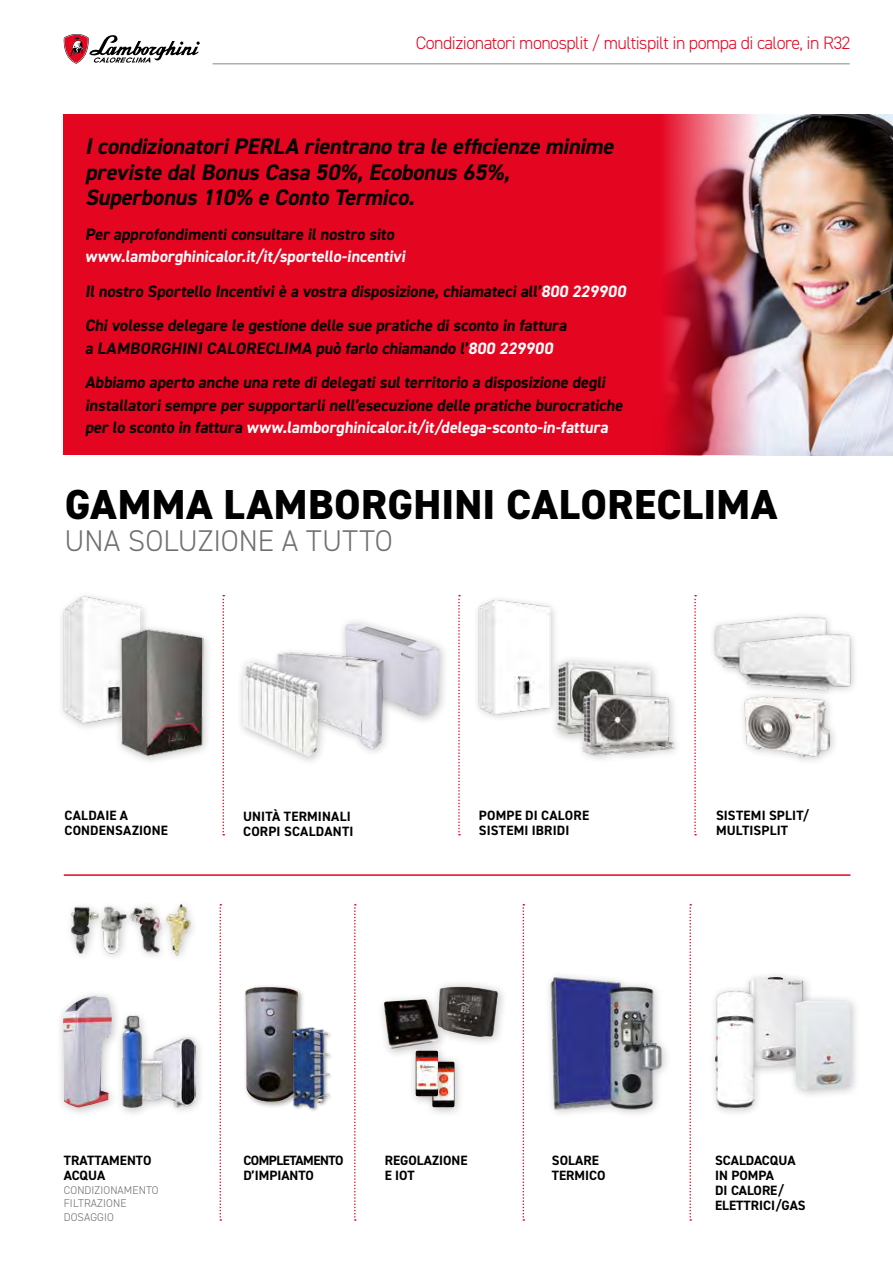
<style>
.page{position:relative;width:893px;height:1263px;background:#fff}
.page>*{position:absolute;margin:0;border:0;box-sizing:border-box;transform-origin:0 0}
.t1{font:800 42px "DIN2014";letter-spacing:.01em;color:#000}
.t2{font:300 30px "DIN2014";color:#706f6f}
.t3{font:italic 700 22.5px/25.5px "DIN2014";color:#000}
.t4{font:300 18px "DIN2014";letter-spacing:-.03em;color:#e40521}
.t5{font:700 16.5px/34.5px "DIN2014";color:#000}
.t6{font:700 13.5px/15px "DIN2014";color:#000}
.t7{font:700 13.5px/15px "DIN2014";letter-spacing:-.035em;color:#000}
.t8{font:300 11.25px/13.5px "DIN2014";letter-spacing:.01em;color:#706f6f}
.s1{color:#fff}
</style>
<div class="page">
<img style="left:549px;top:976px;width:116px;height:136px">
<div style="left:242px;top:984px;width:63px;height:125px;background:#000;opacity:.4"></div>
<img style="left:245px;top:987px;width:53px;height:114px">
<div style="left:291px;top:1026px;width:43px;height:86px;background:#000;opacity:.4"></div>
<img style="left:291px;top:1025px;width:39px;height:83px">
<div style="left:425px;top:1054px;width:40px;height:64px;background:#000;opacity:.25"></div>
<img style="left:449px;top:1062px;width:6px;height:45px">
<div style="left:408px;top:1043px;width:41px;height:64px;background:#000;opacity:.25"></div>
<img style="left:415px;top:1059px;width:23px;height:37px">
<div style="left:377px;top:992px;width:72px;height:67px;background:#000;opacity:.25"></div>
<img style="left:384px;top:999px;width:55px;height:50px">
<div style="left:430px;top:979px;width:78px;height:68px;background:#000;opacity:.25"></div>
<img style="left:438px;top:987px;width:60px;height:50px">
<div style="left:472px;top:594px;width:87px;height:129px;background:#000;opacity:.25"></div>
<img style="left:479px;top:599px;width:71px;height:115px">
<div style="left:550px;top:654px;width:115px;height:90px;background:#000;opacity:.25"></div>
<img style="left:557px;top:662px;width:99px;height:72px">
<div style="left:576px;top:686px;width:106px;height:78px;background:#000;opacity:.25"></div>
<img style="left:581px;top:691px;width:94px;height:65px">
<img style="left:63px;top:596px;width:79px;height:128px">
<div style="left:114px;top:622px;width:98px;height:143px;background:#000;opacity:.25"></div>
<img style="left:120px;top:630px;width:83px;height:125px">
<div style="left:64px;top:115px;width:829px;height:340px;background:#e40521"></div>
<div style="left:338px;top:615px;width:112px;height:110px;background:#000;opacity:.25"></div>
<img style="left:345px;top:623px;width:94px;height:92px">
<div style="left:271px;top:646px;width:122px;height:111px;background:#000;opacity:.25"></div>
<img style="left:276px;top:653px;width:111px;height:96px">
<div style="left:236px;top:655px;width:94px;height:112px;background:#000;opacity:.25"></div>
<img style="left:243px;top:662px;width:77px;height:95px">
<svg style="left:689px;top:904px;width:2px;height:317px"></svg>
<svg style="left:523px;top:904px;width:1px;height:317px"></svg>
<svg style="left:354px;top:904px;width:2px;height:317px"></svg>
<svg style="left:220px;top:904px;width:1px;height:317px"></svg>
<svg style="left:223px;top:595px;width:1px;height:240px"></svg>
<svg style="left:458px;top:595px;width:2px;height:240px"></svg>
<svg style="left:694px;top:595px;width:2px;height:240px"></svg>
<hr style="left:64px;top:874px;width:786px;height:2px;background:#e40521">
<img style="left:713px;top:616px;width:114px;height:56px">
<div style="left:732px;top:627px;width:127px;height:71px;background:#000;opacity:.25"></div>
<img style="left:737px;top:633px;width:114px;height:58px">
<div style="left:738px;top:690px;width:102px;height:76px;background:#000;opacity:.25"></div>
<img style="left:743px;top:695px;width:86px;height:63px">
<hr style="left:213px;top:63px;width:637px;height:1px;background:#878787">
<svg style="left:63px;top:34px;width:137px;height:30px"></svg>
<img style="left:665px;top:115px;width:228px;height:340px">
<div style="left:741px;top:970px;width:73px;height:107px;background:#000;opacity:.25"></div>
<img style="left:749px;top:977px;width:54px;height:90px">
<div style="left:708px;top:984px;width:54px;height:133px;background:#000;opacity:.25"></div>
<img style="left:715px;top:991px;width:39px;height:116px">
<div style="left:788px;top:993px;width:73px;height:107px;background:#000;opacity:.25"></div>
<img style="left:796px;top:1001px;width:54px;height:88px">
<div style="left:56px;top:989px;width:66px;height:129px;background:#000;opacity:.25"></div>
<img style="left:63px;top:996px;width:49px;height:111px">
<div style="left:147px;top:1031px;width:58px;height:85px;background:#000;opacity:.25"></div>
<img style="left:173px;top:1037px;width:22px;height:70px">
<div style="left:115px;top:1009px;width:58px;height:109px;background:#000;opacity:.25"></div>
<img style="left:110px;top:1007px;width:61px;height:109px">
<img style="left:70px;top:906px;width:25px;height:49px">
<div style="left:95px;top:900px;width:41px;height:62px;background:#000;opacity:.25"></div>
<div style="left:124px;top:900px;width:46px;height:62px;background:#000;opacity:.25"></div>
<img style="left:129px;top:908px;width:31px;height:44px">
<div style="left:160px;top:898px;width:39px;height:67px;background:#fff"></div>
<img style="left:160px;top:904px;width:33px;height:52px">
<p class="t4" style="left:416px;top:31px;width:436px">Condizionatori monosplit / multispilt in pompa di calore, in R32</p>
<h3 class="t3" style="left:85px;top:133px;width:535px">IcondizionatoriPERLA rientrano tra le efficienze minime previste dalBonus Casa 50%,Ecobonus 65%,<br>Superbonus 110% e Conto Termico.</h3>
<p class="t5" style="left:85px;top:217px;width:313px">Per approfondimenti consultare il nostro sito</p>
<p class="t5" style="left:85px;top:239px;width:545px"><span class="s1">www.lamborghinicalor.it/it/sportello-incentivi<br></span>Il nostro Sportello Incentivi è a vostra disposizione, chiamateci all’<span class="s1">800 229900<br></span>Chi volesse delegare le gestione delle sue pratiche di sconto in fattura</p>
<p class="t5" style="left:85px;top:331px;width:525px">a LAMBORGHINI CALORECLIMA può farlo chiamando l’<span class="s1">800 229900<br></span>Abbiamo aperto anche una rete di delegati sul territorio a disposizione degli</p>
<p class="t5" style="left:85px;top:394px;width:542px;line-height:22.5px">installatori sempre per supportarli nell’esecuzione delle pratiche burocratiche per lo sconto in fattura <span class="s1">www.lamborghinicalor.it/it/delega-sconto-in-fattura</span></p>
<h1 class="t1" style="left:65px;top:477px;width:714px">GAMMA LAMBORGHINI CALORECLIMA</h1>
<h2 class="t2" style="left:65px;top:522px;width:330px">UNA SOLUZIONE A TUTTO</h2>
<p class="t6" style="left:64px;top:808px;width:105px">CALDAIE A<br>CONDENSAZIONE</p>
<p class="t6" style="left:243px;top:808px;width:112px">UNITÀ TERMINALI<br>CORPI SCALDANTI</p>
<p class="t6" style="left:479px;top:808px;width:112px">POMPE DI CALORE<br>SISTEMI IBRIDI</p>
<p class="t6" style="left:716px;top:808px;width:95px">SISTEMI SPLIT/<br>MULTISPLIT</p>
<p class="t6" style="left:64px;top:1153px;width:89px">TRATTAMENTO<br>ACQUA</p>
<p class="t8" style="left:64px;top:1183px;width:96px">CONDIZIONAMENTO<br>FILTRAZIONE<br>DOSAGGIO</p>
<p class="t7" style="left:243px;top:1153px;width:102px">COMPLETAMENTO<br>D’IMPIANTO</p>
<p class="t6" style="left:385px;top:1153px;width:84px">REGOLAZIONE<br>E IOT</p>
<p class="t6" style="left:552px;top:1153px;width:55px">SOLARE<br>TERMICO</p>
<p class="t6" style="left:715px;top:1153px;width:92px">SCALDACQUA<br>IN POMPA<br>DI CALORE/<br>ELETTRICI/GAS</p>
</div>
